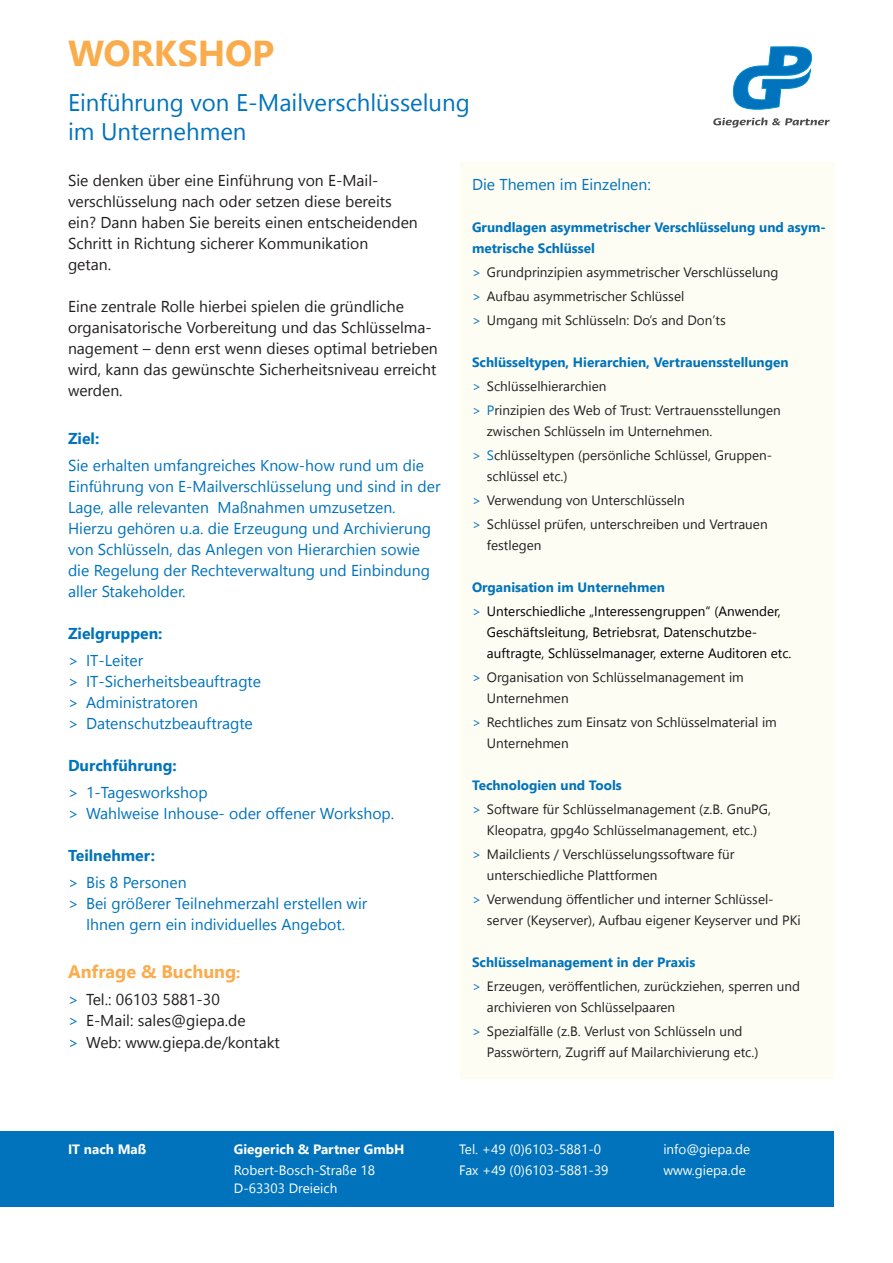
<style>
.page{position:relative;width:893px;height:1263px;background:#fff}
.page>*{position:absolute;margin:0;border:0;box-sizing:border-box;transform-origin:0 0}
.t1{font:700 36px "Segoe UI";letter-spacing:-.005em;color:#faac4d}
.t2{font:24px/28.8px "Segoe UI";color:#0073bc}
.t3{font:700 18px "Segoe UI";color:#faac4d}
.t4{font:15.75px/21px "Segoe UI";color:#0073bc}
.t5{font:15.75px/21px "Segoe UI";color:#231f20}
.t6{font:700 15.75px "Segoe UI";color:#0073bc}
.t7{font:13.5px "Segoe UI";color:#231f20}
.t8{font:700 13.5px/21px "Segoe UI";color:#0073bc}
.t9{font:13.5px "Segoe UI";color:#000}
.t10{font:13.5px "Segoe UI";color:#fff}
.t11{font:700 13.5px "Segoe UI";color:#fff}
.s1{font-size:15.75px}
.s2{color:#0073bc}
</style>
<div class="page">
<div style="left:460px;top:162px;width:374px;height:916px;background:#fdfdf3"></div>
<div style="left:0;top:1132px;width:833px;height:75px;background:#0073bc"></div>
<svg style="left:732px;top:47px;width:80px;height:62px"></svg>
<svg style="left:713px;top:118px;width:117px;height:10px"></svg>
<p class="t1" style="left:68px;top:24px;width:208px">WORKSHOP</p>
<p class="t2" style="left:68px;top:88px;width:403px">Einführung von E-Mailverschlüsselung im Unternehmen</p>
<p class="t5" style="left:68px;top:169px;width:312px">Sie denken über eine Einführung von E-Mail-</p>
<p class="t5" style="left:68px;top:190px;width:325px">verschlüsselung nach oder setzen diese bereits</p>
<p class="t5" style="left:68px;top:211px;width:351px">ein? Dann haben Sie bereits einen entscheidenden</p>
<p class="t5" style="left:68px;top:232px;width:302px">Schritt in Richtung sicherer Kommunikation</p>
<p class="t5" style="left:68px;top:253px;width:45px">getan.</p>
<p class="t5" style="left:68px;top:295px;width:337px">Eine zentrale Rolle hierbei spielen die gründliche</p>
<p class="t5" style="left:68px;top:316px;width:371px">organisatorische Vorbereitung und das Schlüsselma&shy;nagement – denn erst wenn dieses optimal betrieben wird, kann das gewünschte Sicherheitsniveau erreicht werden.</p>
<p class="t6" style="left:68px;top:426px;width:33px">Ziel:</p>
<p class="t4" style="left:68px;top:454px;width:358px">Sie erhalten umfangreiches Know-how rund um die</p>
<p class="t4" style="left:68px;top:475px;width:374px">Einführung von E-Mailverschlüsselung und sind in der</p>
<p class="t4" style="left:68px;top:496px;width:329px">Lage, alle relevanten Maßnahmen umzusetzen.</p>
<p class="t4" style="left:68px;top:517px;width:365px">Hierzu gehören u.a. die Erzeugung und Archivierung</p>
<p class="t4" style="left:68px;top:538px;width:364px">von Schlüsseln, das Anlegen von Hierarchien sowie die Regelung der Rechteverwaltung und Einbindung aller Stakeholder.</p>
<p class="t6" style="left:68px;top:621px;width:96px">Zielgruppen:</p>
<p class="t4" style="left:68px;top:649px;width:77px">&gt; IT-Leiter</p>
<p class="t4" style="left:68px;top:670px;width:195px">&gt; IT-Sicherheitsbeauftragte</p>
<p class="t4" style="left:68px;top:691px;width:131px">&gt; Administratoren</p>
<p class="t4" style="left:68px;top:712px;width:186px">&gt; Datenschutzbeauftragte</p>
<p class="t6" style="left:68px;top:753px;width:110px">Durchführung:</p>
<p class="t4" style="left:68px;top:781px;width:141px">&gt; 1-Tagesworkshop</p>
<p class="t4" style="left:68px;top:802px;width:328px">&gt; Wahlweise Inhouse- oder offener Workshop.</p>
<p class="t6" style="left:68px;top:843px;width:88px">Teilnehmer:</p>
<p class="t4" style="left:68px;top:871px;width:120px">&gt; Bis 8 Personen</p>
<p class="t4" style="left:68px;top:892px;width:301px;text-align:center">&gt; Bei größerer Teilnehmerzahl erstellen wir<br>Ihnen gern ein individuelles Angebot.</p>
<p class="t3" style="left:68px;top:957px;width:174px">Anfrage &amp; Buchung<span class="s1">:</span></p>
<p class="t5" style="left:68px;top:988px;width:153px"><span class="s2">&gt;</span> Tel.: 06103 5881-30</p>
<p class="t5" style="left:68px;top:1009px;width:179px"><span class="s2">&gt;</span> E-Mail: sales@giepa.de</p>
<p class="t5" style="left:68px;top:1031px;width:213px"><span class="s2">&gt;</span> Web: www.giepa.de/kontakt</p>
<p class="t4" style="left:472px;top:174px;width:180px">Die Themen im Einzelnen:</p>
<p class="t8" style="left:472px;top:217px;width:355px">Grundlagen asymmetrischer Verschlüsselung und asym&shy;metrische Schlüssel</p>
<p class="t7" style="left:472px;top:261px;width:308px"><span class="s2">&gt;</span> Grundprinzipien asymmetrischer Verschlüsselung</p>
<p class="t7" style="left:472px;top:285px;width:214px"><span class="s2">&gt;</span> Aufbau asymmetrischer Schlüssel</p>
<p class="t7" style="left:472px;top:309px;width:255px"><span class="s2">&gt;</span> Umgang mit Schlüsseln: Do’s and Don’ts</p>
<p class="t8" style="left:472px;top:352px;width:318px">Schlüsseltypen, Hierarchien, Vertrauensstellungen</p>
<p class="t7" style="left:472px;top:375px;width:136px"><span class="s2">&gt;</span> Schlüsselhierarchien</p>
<p class="t7" style="left:472px;top:399px;width:310px"><span class="s2">&gt; P</span>rinzipien des Web of Trust: Vertrauensstellungen</p>
<p class="t7" style="left:487px;top:420px;width:227px">zwischen Schlüsseln im Unternehmen.</p>
<p class="t7" style="left:472px;top:444px;width:302px"><span class="s2">&gt; S</span>chlüsseltypen (persönliche Schlüssel, Gruppen-</p>
<p class="t7" style="left:487px;top:465px;width:82px">schlüssel etc.)</p>
<p class="t7" style="left:472px;top:489px;width:214px"><span class="s2">&gt;</span> Verwendung von Unterschlüsseln</p>
<p class="t7" style="left:472px;top:513px;width:297px"><span class="s2">&gt;</span> Schlüssel prüfen, unterschreiben und Vertrauen</p>
<p class="t7" style="left:487px;top:534px;width:56px">festlegen</p>
<p class="t8" style="left:472px;top:577px;width:194px">Organisation im Unternehmen</p>
<p class="t9" style="left:472px;top:600px;width:310px"><span class="s2">&gt;</span> Unterschiedliche „Interessengruppen“ (Anwender,</p>
<p class="t9" style="left:487px;top:621px;width:272px">Geschäftsleitung, Betriebsrat, Datenschutzbe-</p>
<p class="t9" style="left:487px;top:642px;width:306px">auftragte, Schlüsselmanager, externe Auditoren etc.</p>
<p class="t7" style="left:472px;top:666px;width:273px"><span class="s2">&gt;</span> Organisation von Schlüsselmanagement im</p>
<p class="t7" style="left:487px;top:687px;width:83px">Unternehmen</p>
<p class="t7" style="left:472px;top:711px;width:306px"><span class="s2">&gt;</span> Rechtliches zum Einsatz von Schlüsselmaterial im</p>
<p class="t7" style="left:487px;top:732px;width:83px">Unternehmen</p>
<p class="t8" style="left:472px;top:775px;width:151px">Technologien und Tools</p>
<p class="t7" style="left:472px;top:798px;width:300px"><span class="s2">&gt;</span> Software für Schlüsselmanagement (z.B. GnuPG,</p>
<p class="t7" style="left:487px;top:819px;width:272px">Kleopatra, gpg4o Schlüsselmanagement, etc.)</p>
<p class="t7" style="left:472px;top:843px;width:264px"><span class="s2">&gt;</span> Mailclients / Verschlüsselungssoftware für</p>
<p class="t7" style="left:487px;top:864px;width:172px">unterschiedliche Plattformen</p>
<p class="t7" style="left:472px;top:888px;width:303px"><span class="s2">&gt;</span> Verwendung öffentlicher und interner Schlüssel-</p>
<p class="t7" style="left:487px;top:909px;width:315px">server (Keyserver), Aufbau eigener Keyserver und PKi</p>
<p class="t8" style="left:472px;top:952px;width:225px">Schlüsselmanagement in der Praxis</p>
<p class="t7" style="left:472px;top:975px;width:330px"><span class="s2">&gt;</span> Erzeugen, veröffentlichen, zurückziehen, sperren und</p>
<p class="t7" style="left:487px;top:996px;width:190px">archivieren von Schlüsselpaaren</p>
<p class="t7" style="left:472px;top:1020px;width:272px"><span class="s2">&gt;</span> Spezialfälle (z.B. Verlust von Schlüsseln und</p>
<p class="t7" style="left:487px;top:1041px;width:273px">Passwörtern, Zugriff auf Mailarchivierung etc.)</p>
<p class="t11" style="left:68px;top:1138px;width:80px">IT nach Maß</p>
<p class="t11" style="left:234px;top:1138px;width:172px">Giegerich &amp; Partner GmbH</p>
<p class="t10" style="left:234px;top:1159px;width:143px">Robert-Bosch-Straße 18</p>
<p class="t10" style="left:234px;top:1177px;width:105px">D-63303 Dreieich</p>
<p class="t10" style="left:459px;top:1138px;width:143px">Tel. +49 (0)6103-5881-0</p>
<p class="t10" style="left:459px;top:1159px;width:151px">Fax +49 (0)6103-5881-39</p>
<p class="t10" style="left:663px;top:1138px;width:88px">info@giepa.de</p>
<p class="t10" style="left:663px;top:1159px;width:84px">www.giepa.de</p>
</div>
